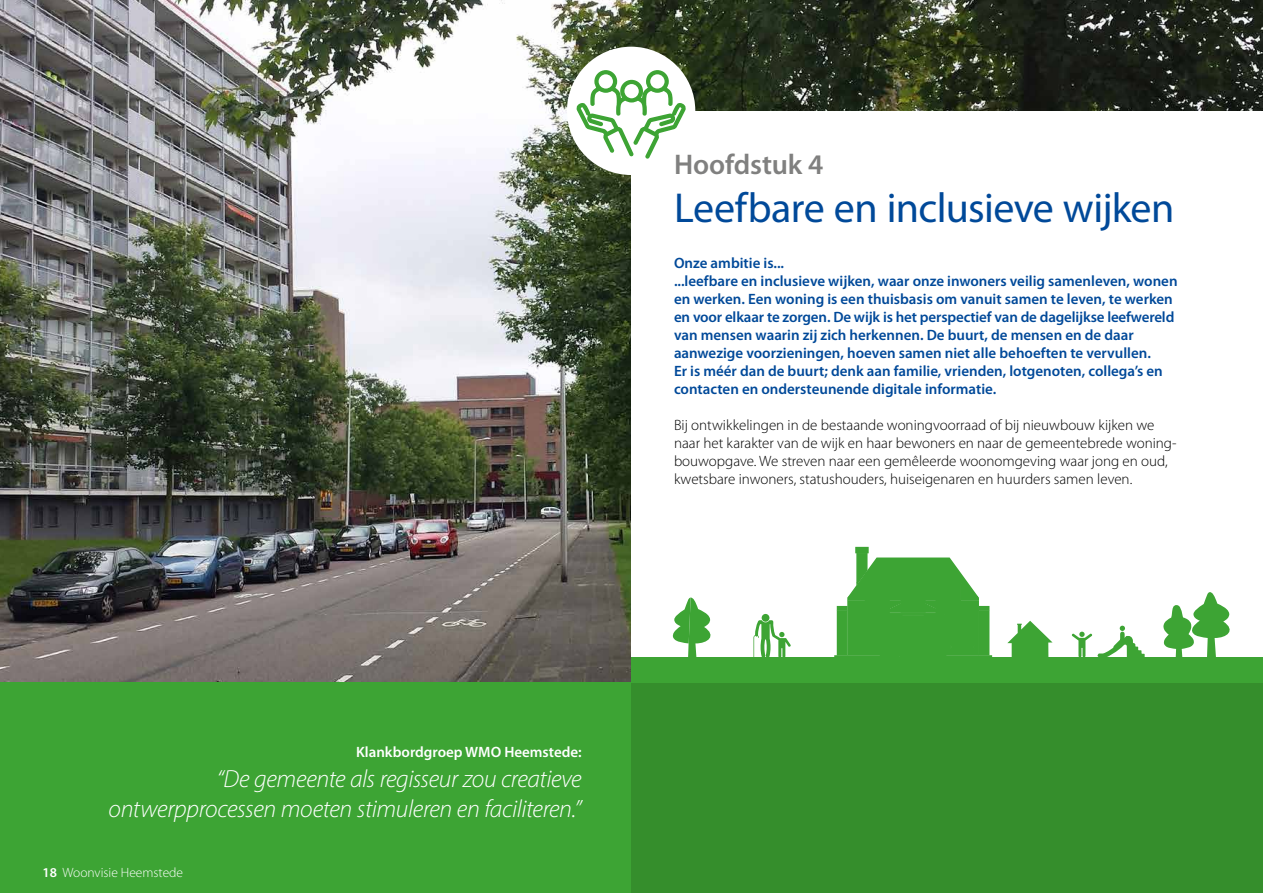
<style>
.page{position:relative;width:1263px;height:893px;background:#fff}
.page>*{position:absolute;margin:0;border:0;box-sizing:border-box;transform-origin:0 0}
.t1{font:42px "Myriad Pro";letter-spacing:-.015em;color:#004999}
.t2{font:600 28.5px "Myriad Pro";letter-spacing:-.005em;color:#80807f}
.t3{font:italic 24.9px/29.8px "Myriad Variable Concept";letter-spacing:-.015em;color:#fff;text-align:right}
.t4{font:600 15px/18px "Myriad Pro";color:#004999}
.t5{font:300 15px/18px "Myriad Pro";color:#000}
.t6{font:600 15px "Myriad Pro";color:#fff}
.t7{font:300 13.5px "Myriad Pro";color:#fff}
.s1{font-weight:600}
</style>
<div class="page">
<img style="left:0;top:0;width:1263px;height:682px">
<div style="left:631px;top:111px;width:632px;height:571px;background:#fff"></div>
<div style="left:0;top:682px;width:632px;height:211px;background:#3da434"></div>
<div style="left:631px;top:682px;width:632px;height:211px;background:#358e2c"></div>
<svg style="left:673px;top:597px;width:38px;height:60px"></svg>
<svg style="left:1007px;top:621px;width:45px;height:36px"></svg>
<div style="left:631px;top:657px;width:632px;height:26px;background:#3da434"></div>
<svg style="left:1163px;top:592px;width:67px;height:65px"></svg>
<svg style="left:834px;top:546px;width:159px;height:111px"></svg>
<div style="left:924px;top:598px;width:14px;height:3px;background:#3da434;border:2px solid #3da434"></div>
<div style="left:847px;top:598px;width:19px;height:3px;background:#3da434;border:2px solid #3da434"></div>
<div style="left:960px;top:598px;width:19px;height:3px;background:#3da434;border:2px solid #3da434"></div>
<div style="left:888px;top:598px;width:14px;height:3px;background:#3da434;border:2px solid #3da434"></div>
<div style="left:979px;top:610px;width:10px;height:45px;background:#3da434"></div>
<hr style="left:979px;top:606px;width:10px;height:4px;background:#3da434">
<div style="left:902px;top:615px;width:22px;height:43px;background:#3da434"></div>
<div style="left:951px;top:611px;width:23px;height:42px;background:#3da434"></div>
<div style="left:935px;top:573px;width:26px;height:41px;background:#3da434"></div>
<div style="left:865px;top:573px;width:25px;height:41px;background:#3da434"></div>
<div style="left:901px;top:572px;width:25px;height:41px;background:#3da434"></div>
<div style="left:851px;top:609px;width:25px;height:40px;background:#3da434"></div>
<div style="left:880px;top:614px;width:22px;height:43px;background:#3da434"></div>
<div style="left:924px;top:614px;width:22px;height:43px;background:#3da434"></div>
<svg style="left:753px;top:620px;width:38px;height:37px"></svg>
<div style="left:762px;top:614px;width:7px;height:8px;background:#3da434;border-radius:50%"></div>
<svg style="left:1072px;top:626px;width:73px;height:31px"></svg>
<div style="left:567px;top:47px;width:128px;height:128px;background:#fff;border-radius:50%"></div>
<svg style="left:575px;top:69px;width:112px;height:159px"></svg>
<h2 class="t2" style="left:674px;top:149px;width:151px">Hoofdstuk 4</h2>
<h1 class="t1" style="left:674px;top:182px;width:502px">Leefbare en inclusieve wijken</h1>
<p class="t4" style="left:674px;top:254px;width:505px">Onze ambitie is...<br>...leefbare en inclusieve wijken, waar onze inwoners veilig samenleven, wonen en werken. Een woning is een thuisbasis om vanuit samen te leven, te werken en voor elkaar te zorgen. De wijk is het perspectief van de dagelijkse leefwereld van mensen waarin zij zich herkennen. De buurt, de mensen en de daar aanwezige voorzieningen, hoeven samen niet alle behoeften te vervullen.<br>Er is méér dan de buurt; denk aan familie, vrienden, lotgenoten, collega’s en contacten en ondersteunende digitale informatie.</p>
<p class="t5" style="left:674px;top:416px;width:504px">Bij ontwikkelingen in de bestaande woningvoorraad of bij nieuwbouw kijken we naar het karakter van de wijk en haar bewoners en naar de gemeentebrede woning&shy;bouwopgave. We streven naar een gemêleerde woonomgeving waar jong en oud, kwetsbare inwoners, statushouders, huiseigenaren en huurders samen leven.</p>
<p class="t6" style="left:356px;top:744px;width:227px">Klankbordgroep WMO Heemstede:</p>
<h3 class="t3" style="left:109px;top:764px;width:475px">“De gemeente als regisseur zou creatieve ontwerpprocessen moeten stimuleren en faciliteren.”</h3>
<p class="t7" style="left:43px;top:865px;width:142px"><span class="s1">18</span> Woonvisie Heemstede</p>
</div>
